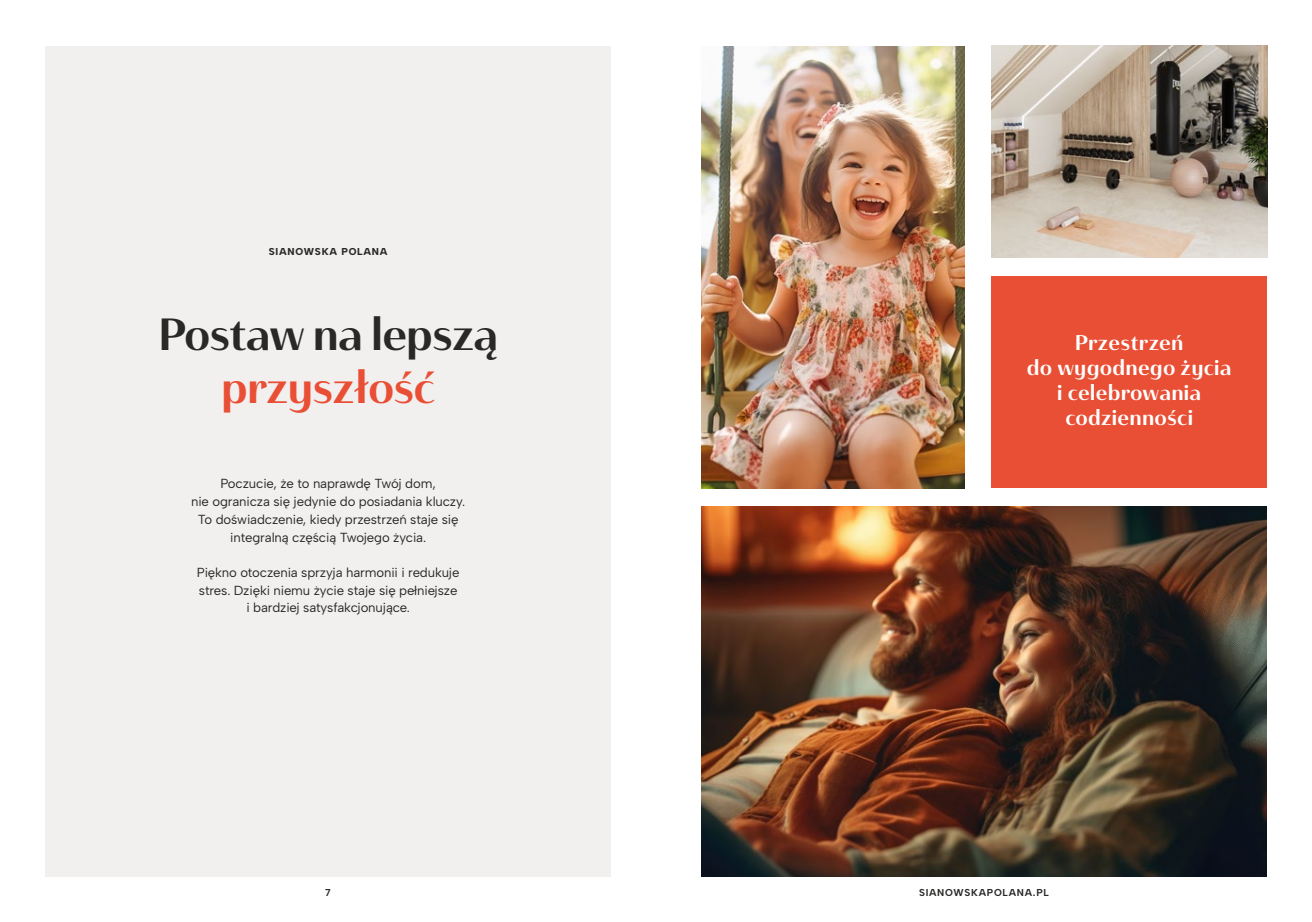
<style>
.page{position:relative;width:1312px;height:922px;background:#fff}
.page>*{position:absolute;margin:0;border:0;box-sizing:border-box;transform-origin:0 0}
.t1{font:45px "Haboro Contrast Nor Dem";letter-spacing:-.02em;color:#282827}
.t2{font:45px "Haboro Contrast Nor Dem";letter-spacing:-.02em;color:#e94f35}
.t3{font:21.25px/25px "Haboro Contrast Nor Dem";letter-spacing:.01em;color:#fff;text-align:center}
.t4{font:13.12px/17.8px "Albert Sans";letter-spacing:-.01em;color:#282827;text-align:center}
.t5{font:700 10px "Albert Sans";letter-spacing:.075em;color:#282827}
.t6{font:800 10px "Albert Sans";letter-spacing:.075em;color:#282827}
</style>
<div class="page">
<img style="left:701px;top:506px;width:565px;height:370px">
<img style="left:991px;top:45px;width:275px;height:213px">
<img style="left:701px;top:46px;width:263px;height:442px">
<div style="left:991px;top:276px;width:275px;height:212px;background:#e94f35"></div>
<div style="left:45px;top:46px;width:566px;height:830px;background:#f2efef"></div>
<p class="t6" style="left:269px;top:245px;width:120px">SIANOWSKA POLANA</p>
<h1 class="t1" style="left:158px;top:306px;width:341px">Postaw na lepszą</h1>
<h1 class="t2" style="left:221px;top:359px;width:215px">przyszłość</h1>
<p class="t4" style="left:191px;top:474px;width:275px">Poczucie, że to naprawdę Twój dom,<br>nie ogranicza się jedynie do posiadania kluczy.<br>To doświadczenie, kiedy przestrzeń staje się integralną częścią Twojego życia.</p>
<p class="t4" style="left:197px;top:563px;width:264px">Piękno otoczenia sprzyja harmonii i redukuje stres. Dzięki niemu życie staje się pełniejsze i bardziej satysfakcjonujące.</p>
<h2 class="t3" style="left:1026px;top:330px;width:206px">Przestrzeń<br>do wygodnego życia i celebrowania codzienności</h2>
<p class="t5" style="left:325px;top:886px;width:7px">7</p>
<p class="t5" style="left:918px;top:886px;width:131px">SIANOWSKAPOLANA.PL</p>
</div>
